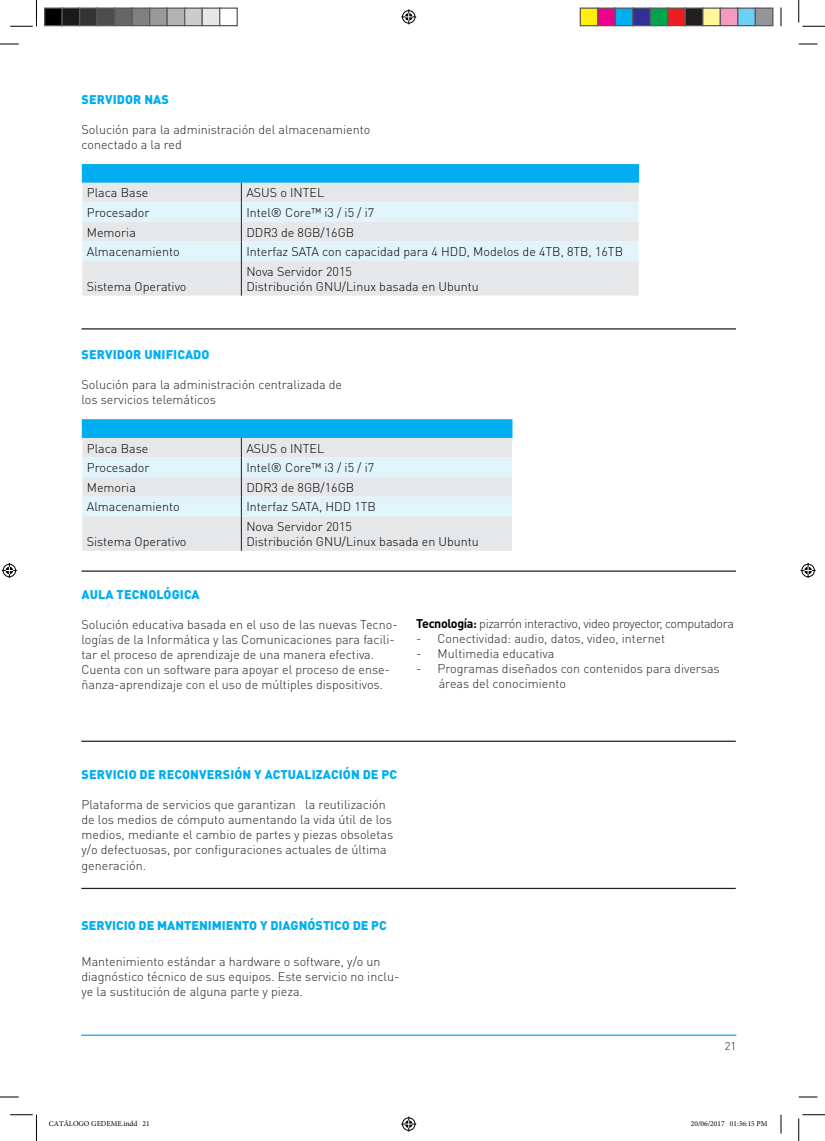
<style>
.page{position:relative;width:825px;height:1141px;background:#fff}
.page>*{position:absolute;margin:0;border:0;box-sizing:border-box;transform-origin:0 0}
.t1{font:300 12.5px/15px "DIN Pro";color:#231f20}
.t2{font:300 12.5px/15px "DIN Pro";color:#000}
.t3{font:900 12.5px "DIN Pro";letter-spacing:.01em;color:#00aeef}
.t4{font:300 12.5px "DIN Pro";letter-spacing:-.03em;color:#231f20}
.t5{font:300 11.25px "DIN Pro";color:#231f20}
.t6{font:7.5px "Minion Pro";color:#000}
.s1{font-weight:700;color:#000}
.s2{font-weight:700}
</style>
<div class="page">
<hr style="left:81px;top:1034px;width:655px;height:1px;background:#00aeef">
<hr style="left:81px;top:328px;width:655px;height:1px;background:#231f20">
<hr style="left:81px;top:570px;width:655px;height:1px;background:#231f20">
<hr style="left:81px;top:740px;width:654px;height:1px;background:#231f20">
<hr style="left:81px;top:887px;width:654px;height:2px;background:#231f20">
<div style="left:82px;top:261px;width:556px;height:34px;background:#e6e7e9"></div>
<hr style="left:241px;top:261px;width:1px;height:34px;background:#231f20">
<svg style="left:81px;top:164px;width:558px;height:97px;background:#b7e1f1"></svg>
<div style="left:82px;top:516px;width:430px;height:34px;background:#e6e7e9"></div>
<hr style="left:241px;top:516px;width:1px;height:34px;background:#231f20">
<svg style="left:81px;top:419px;width:432px;height:97px;background:#b7e0f1"></svg>
<svg style="left:0;top:43px;width:19px;height:2px"></svg>
<svg style="left:798px;top:43px;width:19px;height:2px"></svg>
<svg style="left:0;top:1096px;width:19px;height:1px"></svg>
<svg style="left:798px;top:1096px;width:19px;height:1px"></svg>
<svg style="left:780px;top:8px;width:1px;height:18px"></svg>
<svg style="left:780px;top:1114px;width:1px;height:19px"></svg>
<svg style="left:10px;top:0;width:27px;height:27px"></svg>
<svg style="left:10px;top:1114px;width:27px;height:26px"></svg>
<svg style="left:798px;top:0;width:27px;height:27px"></svg>
<svg style="left:798px;top:1114px;width:27px;height:26px"></svg>
<svg style="left:401px;top:9px;width:15px;height:15px"></svg>
<svg style="left:401px;top:1116px;width:15px;height:15px"></svg>
<svg style="left:2px;top:563px;width:15px;height:15px"></svg>
<svg style="left:800px;top:563px;width:15px;height:15px"></svg>
<div style="left:45px;top:8px;width:17px;height:18px;background:#000"></div>
<div style="left:44px;top:8px;width:19px;height:18px;border:1px solid #595959"></div>
<div style="left:62px;top:8px;width:18px;height:18px;background:#1a1a1a"></div>
<div style="left:61px;top:8px;width:19px;height:18px;border:1px solid #595959"></div>
<div style="left:80px;top:8px;width:17px;height:18px;background:#333"></div>
<div style="left:79px;top:8px;width:19px;height:18px;border:1px solid #595959"></div>
<div style="left:97px;top:8px;width:18px;height:18px;background:#4d4d4d"></div>
<div style="left:96px;top:8px;width:19px;height:18px;border:1px solid #595959"></div>
<div style="left:115px;top:8px;width:17px;height:18px;background:#666"></div>
<div style="left:114px;top:8px;width:19px;height:18px;border:1px solid #595959"></div>
<div style="left:132px;top:8px;width:18px;height:18px;background:#808080"></div>
<div style="left:131px;top:8px;width:19px;height:18px;border:1px solid #595959"></div>
<div style="left:150px;top:8px;width:17px;height:18px;background:#999"></div>
<div style="left:149px;top:8px;width:19px;height:18px;border:1px solid #595959"></div>
<div style="left:167px;top:8px;width:18px;height:18px;background:#b3b3b3"></div>
<div style="left:166px;top:8px;width:19px;height:18px;border:1px solid #595959"></div>
<div style="left:185px;top:8px;width:17px;height:18px;background:#ccc"></div>
<div style="left:184px;top:8px;width:19px;height:18px;border:1px solid #595959"></div>
<div style="left:202px;top:8px;width:18px;height:18px;background:#e6e6e6"></div>
<div style="left:201px;top:8px;width:19px;height:18px;border:1px solid #595959"></div>
<div style="left:219px;top:8px;width:19px;height:18px;border:1px solid #595959"></div>
<div style="left:580px;top:8px;width:17px;height:18px;background:#fff101"></div>
<div style="left:579px;top:8px;width:19px;height:18px;border:1px solid #595959"></div>
<div style="left:597px;top:8px;width:18px;height:18px;background:#ed028c"></div>
<div style="left:597px;top:8px;width:19px;height:18px;border:1px solid #595959"></div>
<div style="left:615px;top:8px;width:17px;height:18px;background:#00aeef"></div>
<div style="left:614px;top:8px;width:19px;height:18px;border:1px solid #595959"></div>
<div style="left:632px;top:8px;width:18px;height:18px;background:#2e3092"></div>
<div style="left:632px;top:8px;width:19px;height:18px;border:1px solid #595959"></div>
<div style="left:650px;top:8px;width:17px;height:18px;background:#00a54f"></div>
<div style="left:649px;top:8px;width:19px;height:18px;border:1px solid #595959"></div>
<div style="left:667px;top:8px;width:18px;height:18px;background:#ee1d23"></div>
<div style="left:667px;top:8px;width:19px;height:18px;border:1px solid #595959"></div>
<div style="left:685px;top:8px;width:17px;height:18px;background:#231f20"></div>
<div style="left:684px;top:8px;width:19px;height:18px;border:1px solid #595959"></div>
<div style="left:702px;top:8px;width:18px;height:18px;background:#fff79a"></div>
<div style="left:702px;top:8px;width:19px;height:18px;border:1px solid #595959"></div>
<div style="left:720px;top:8px;width:17px;height:18px;background:#f499c2"></div>
<div style="left:719px;top:8px;width:19px;height:18px;border:1px solid #595959"></div>
<div style="left:737px;top:8px;width:18px;height:18px;background:#6bcff6"></div>
<div style="left:737px;top:8px;width:19px;height:18px;border:1px solid #595959"></div>
<div style="left:755px;top:8px;width:17px;height:18px;background:#939598"></div>
<div style="left:754px;top:8px;width:19px;height:18px;border:1px solid #595959"></div>
<p class="t3" style="left:82px;top:91px;width:89px">SERVIDOR NAS</p>
<p class="t1" style="left:81px;top:121px;width:290px">Solución para la administración del almacenamiento conectado a la red</p>
<p class="t2" style="left:87px;top:185px;width:63px">Placa Base</p>
<p class="t2" style="left:246px;top:185px;width:79px">ASUS o INTEL</p>
<p class="t2" style="left:87px;top:204px;width:64px">Procesador</p>
<p class="t2" style="left:246px;top:204px;width:129px">Intel® Core™ i3 / i5 / i7</p>
<p class="t2" style="left:87px;top:224px;width:51px">Memoria</p>
<p class="t2" style="left:246px;top:224px;width:109px">DDR3 de 8GB/16GB</p>
<p class="t2" style="left:87px;top:243px;width:94px">Almacenamiento</p>
<p class="t2" style="left:246px;top:243px;width:378px">Interfaz SATA con capacidad para 4 HDD, Modelos de 4TB, 8TB, 16TB</p>
<p class="t2" style="left:87px;top:278px;width:101px">Sistema Operativo</p>
<p class="t2" style="left:246px;top:263px;width:234px">Nova Servidor 2015<br>Distribución GNU/Linux basada en Ubuntu</p>
<p class="t3" style="left:82px;top:346px;width:129px">SERVIDOR UNIFICADO</p>
<p class="t1" style="left:81px;top:376px;width:262px">Solución para la administración centralizada de los servicios telemáticos</p>
<p class="t2" style="left:87px;top:440px;width:63px">Placa Base</p>
<p class="t2" style="left:246px;top:440px;width:79px">ASUS o INTEL</p>
<p class="t2" style="left:87px;top:459px;width:64px">Procesador</p>
<p class="t2" style="left:246px;top:459px;width:129px">Intel® Core™ i3 / i5 / i7</p>
<p class="t2" style="left:87px;top:479px;width:51px">Memoria</p>
<p class="t2" style="left:246px;top:479px;width:109px">DDR3 de 8GB/16GB</p>
<p class="t2" style="left:87px;top:498px;width:94px">Almacenamiento</p>
<p class="t2" style="left:246px;top:498px;width:131px">Interfaz SATA, HDD 1TB</p>
<p class="t2" style="left:87px;top:533px;width:101px">Sistema Operativo</p>
<p class="t2" style="left:246px;top:518px;width:234px">Nova Servidor 2015<br>Distribución GNU/Linux basada en Ubuntu</p>
<p class="t3" style="left:82px;top:586px;width:120px">AULA TECNOLÓGICA</p>
<p class="t1" style="left:81px;top:616px;width:318px">Solución educativa basada en el uso de las nuevas Tecno&shy;logías de la Informática y las Comunicaciones para facili&shy;tar el proceso de aprendizaje de una manera efectiva.<br>Cuenta con un software para apoyar el proceso de ense&shy;ñanza-aprendizaje con el uso de múltiples dispositivos.</p>
<p class="t4" style="left:416px;top:615px;width:319px"><span class="s1">Tecnología</span><span class="s2">:</span> pizarrón interactivo, video proyector, computadora</p>
<p class="t1" style="left:416px;top:630px;width:250px">- Conectividad: audio, datos, video, internet</p>
<p class="t1" style="left:416px;top:645px;width:140px">- Multimedia educativa</p>
<p class="t1" style="left:439px;top:660px;width:282px;text-indent:-22px">- Programas diseñados con contenidos para diversas áreas del conocimiento</p>
<p class="t3" style="left:82px;top:766px;width:317px">SERVICIO DE RECONVERSIÓN Y ACTUALIZACIÓN DE PC</p>
<p class="t1" style="left:81px;top:796px;width:313px">Plataforma de servicios que garantizan la reutilización de los medios de cómputo aumentando la vida útil de los medios, mediante el cambio de partes y piezas obsoletas y/o defectuosas, por configuraciones actuales de última generación.</p>
<p class="t3" style="left:81px;top:916px;width:307px">SERVICIO DE MANTENIMIENTO Y DIAGNÓSTICO DE PC</p>
<p class="t1" style="left:81px;top:953px;width:319px">Mantenimiento estándar a hardware o software, y/o un diagnóstico técnico de sus equipos. Este servicio no inclu&shy;ye la sustitución de alguna parte y pieza.</p>
<p class="t5" style="left:724px;top:1037px;width:13px">21</p>
<p class="t6" style="left:49px;top:1118px;width:102px">CATÁLOGO GEDEME.indd 21</p>
<p class="t6" style="left:691px;top:1118px;width:78px">20/06/2017 01:36:15 PM</p>
</div>
